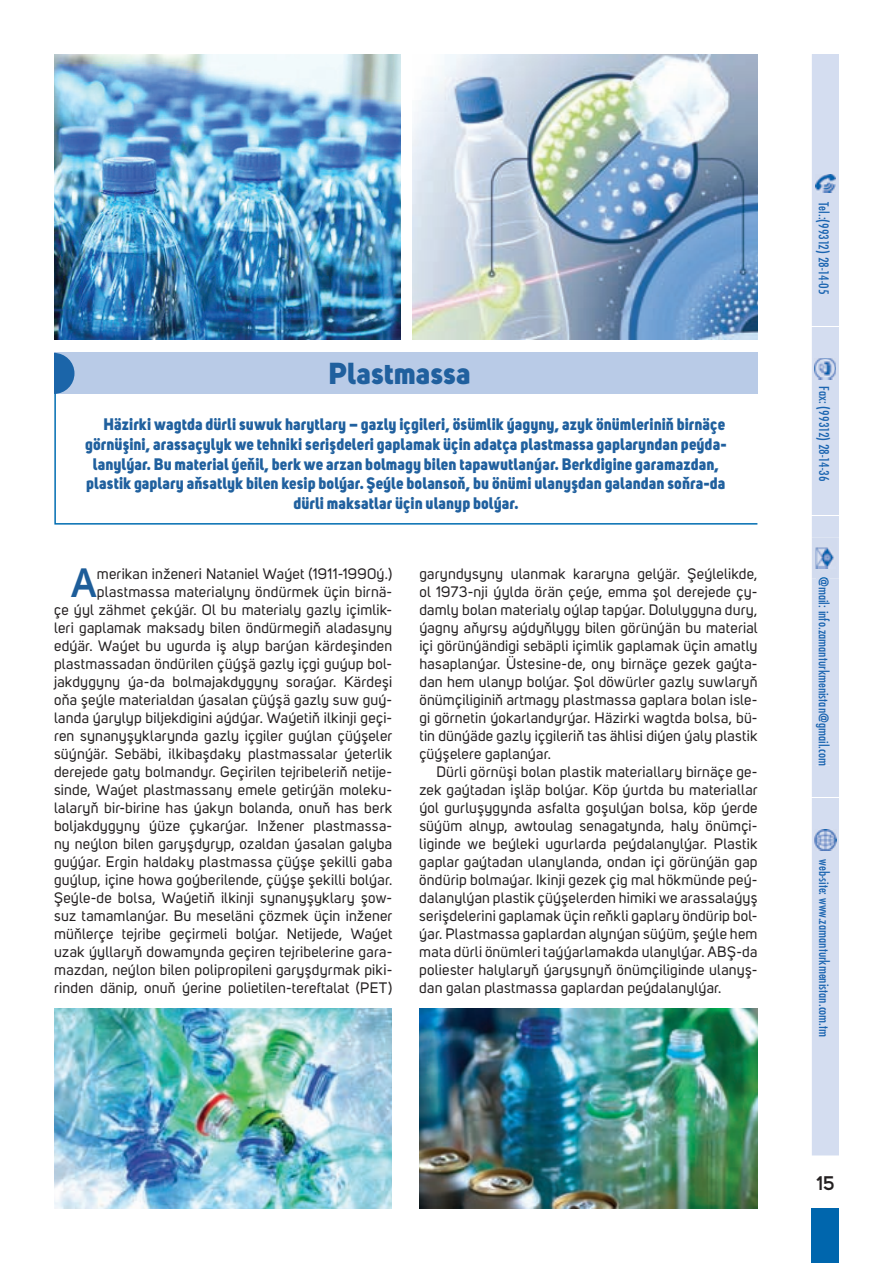
<style>
.page{position:relative;width:893px;height:1263px;background:#fff}
.page>*{position:absolute;margin:0;border:0;box-sizing:border-box;transform-origin:0 0}
.t1{font:600 40.35px "Uni Sans";color:#1d5d99}
.t2{font:800 30px "Uni Sans";color:#20609e}
.t3{font:600 19.5px "Uni Sans";color:#231f20}
.t4{font:800 16.5px "Uni Sans";letter-spacing:.005em;color:#20609e;scale:.95 1}
.t5{font:15px/18px "Uni Sans";letter-spacing:.015em;color:#231f20;text-align:justify}
.t6{font:500 condensed 14.85px "ART Futura TEE";color:#1a64b0}
</style>
<div class="page">
<div style="left:812px;top:1209px;width:27px;height:54px;background:#0066ad"></div>
<div style="left:812px;top:54px;width:27px;height:1101px;background:#d4ddf0"></div>
<img style="left:816px;top:547px;width:19px;height:22px">
<img style="left:815px;top:829px;width:21px;height:22px">
<img style="left:816px;top:174px;width:19px;height:19px">
<img style="left:413px;top:54px;width:345px;height:285px">
<img style="left:54px;top:54px;width:346px;height:285px">
<img style="left:419px;top:1008px;width:338px;height:201px">
<img style="left:54px;top:1008px;width:338px;height:201px">
<svg style="left:54px;top:352px;width:704px;height:173px"></svg>
<svg style="left:54px;top:353px;width:20px;height:41px"></svg>
<h2 class="t2" style="left:329px;top:354px;width:144px">Plast mas sa</h2>
<p class="t4" style="left:104px;top:413px;width:656px">Hä zir ki wagt da dür li su wuk ha rytla ry – gaz ly içgileri, ösüm lik ýa gy ny, azyk önüm leri niň bir nä çe</p>
<p class="t4" style="left:85px;top:433px;width:677px">gör nü şi ni, aras saçy lyk we teh ni ki se rişdele ri gap la mak üçin adat ça plast mas sa gap laryndan peýda-</p>
<p class="t4" style="left:93px;top:453px;width:661px">lanyl ýar. Bu ma teri al ýe ňil, berk we ar zan bolma gy bi len ta pawutlanýar. Berkdigi ne ga ramaz dan,</p>
<p class="t4" style="left:86px;top:473px;width:674px">plastik gaplary aňsat lyk bi len ke sip bol ýar. Şeý le bo lan soň, bu önü mi ula nyşdan galandan soň ra-da</p>
<p class="t4" style="left:293px;top:493px;width:238px">dür li mak sat lar üçin ula nyp bolýar.</p>
<p class="t5" style="left:54px;top:565px;width:340px;text-align:right">merikan inženeri Nataniel Waýet (1911-1990ý.) plastmassa materialyny öndürmek üçin birnä-<br>çe ýyl zähmet çekýär. Ol bu materialy gazly içimlik&shy;leri gaplamak maksady bilen öndürmegiň aladasyny edýär. Waýet bu ugurda iş alyp barýan kärdeşinden plastmassadan öndürilen çüýşä gazly içgi guýup bol&shy;jakdygyny ýa-da bolmajakdygyny soraýar. Kärdeşi oňa şeýle materialdan ýasalan çüýşä gazly suw guý&shy;landa ýarylyp biljekdigini aýdýar. Waýetiň ilkinji geçi&shy;ren synanyşyklarynda gazly içgiler guýlan çüýşeler süýnýär. Sebäbi, ilkibaşdaky plastmassalar ýeterlik derejede gaty bolmandyr. Geçirilen tejribeleriň netije&shy;sinde, Waýet plastmassany emele getirýän moleku&shy;lalaryň bir-birine has ýakyn bolanda, onuň has berk boljakdygyny ýüze çykarýar. Inžener plastmassa&shy;ny neýlon bilen garyşdyryp, ozaldan ýasalan galyba guýýar. Ergin haldaky plastmassa çüýşe şekilli gaba guýlup, içine howa goýberilende, çüýşe şekilli bolýar.<br>Şeýle-de bolsa, Waýetiň ilkinji synanyşyklary şow&shy;suz tamamlanýar. Bu meseläni çözmek üçin inžener müňlerçe tejribe geçirmeli bolýar. Netijede, Waýet uzak ýyllaryň dowamynda geçiren tejribelerine gara&shy;mazdan, neýlon bilen polipropileni garyşdyrmak piki&shy;rinden dänip, onuň ýerine polietilen-tereftalat (PET)</p>
<p class="t5" style="left:419px;top:565px;width:340px">garyndysyny ulanmak kararyna gelýär. Şeýlelikde, ol 1973-nji ýylda örän çeýe, emma şol derejede çy&shy;damly bolan materialy oýlap tapýar. Dolulygyna dury, ýagny aňyrsy aýdyňlygy bilen görünýän bu material içi görünýändigi sebäpli içimlik gaplamak üçin amatly hasaplanýar. Üstesine-de, ony birnäçe gezek gaýta&shy;dan hem ulanyp bolýar. Şol döwürler gazly suwlaryň önümçiliginiň artmagy plastmassa gaplara bolan isle&shy;gi görnetin ýokarlandyrýar. Häzirki wagtda bolsa, bü&shy;tin dünýäde gazly içgileriň tas ählisi diýen ýaly plastik çüýşelere gaplanýar.</p>
<h1 class="t1" style="left:71px;top:553px;width:27px">A</h1>
<p class="t5" style="left:419px;top:763px;width:340px;text-indent:17px">Dürli görnüşi bolan plastik materiallary birnäçe ge&shy;zek gaýtadan işläp bolýar. Köp ýurtda bu materiallar ýol gurluşygynda asfalta goşulýan bolsa, köp ýerde süýüm alnyp, awtoulag senagatynda, haly önümçi&shy;liginde we beýleki ugurlarda peýdalanylýar. Plastik gaplar gaýtadan ulanylanda, ondan içi görünýän gap öndürip bolmaýar. Ikinji gezek çig mal hökmünde peý&shy;dalanylýan plastik çüýşelerden himiki we arassalaýyş serişdelerini gaplamak üçin reňkli gaplary öndürip bol&shy;ýar. Plastmassa gaplardan alynýan süýüm, şeýle hem mata dürli önümleri taýýarlamakda ulanylýar. ABŞ-da poliester halylaryň ýarysynyň önümçiliginde ulanyş&shy;dan galan plastmassa gaplardan peýdalanylýar.</p>
<p class="t6" style="left:832px;top:202px;width:94px;rotate:90deg">Tel.:(99312) 28-14-05</p>
<p class="t6" style="left:832px;top:386px;width:97px;rotate:90deg">Fax: (99312) 28-14-36</p>
<p class="t6" style="left:832px;top:577px;width:191px;rotate:90deg">@mail: info.zamanturkmenistan@gmail.com</p>
<p class="t6" style="left:832px;top:859px;width:179px;rotate:90deg">web-site: www.zamanturkmenistan.com.tm</p>
<h3 class="t3" style="left:816px;top:1168px;width:19px">15</h3>
</div>
